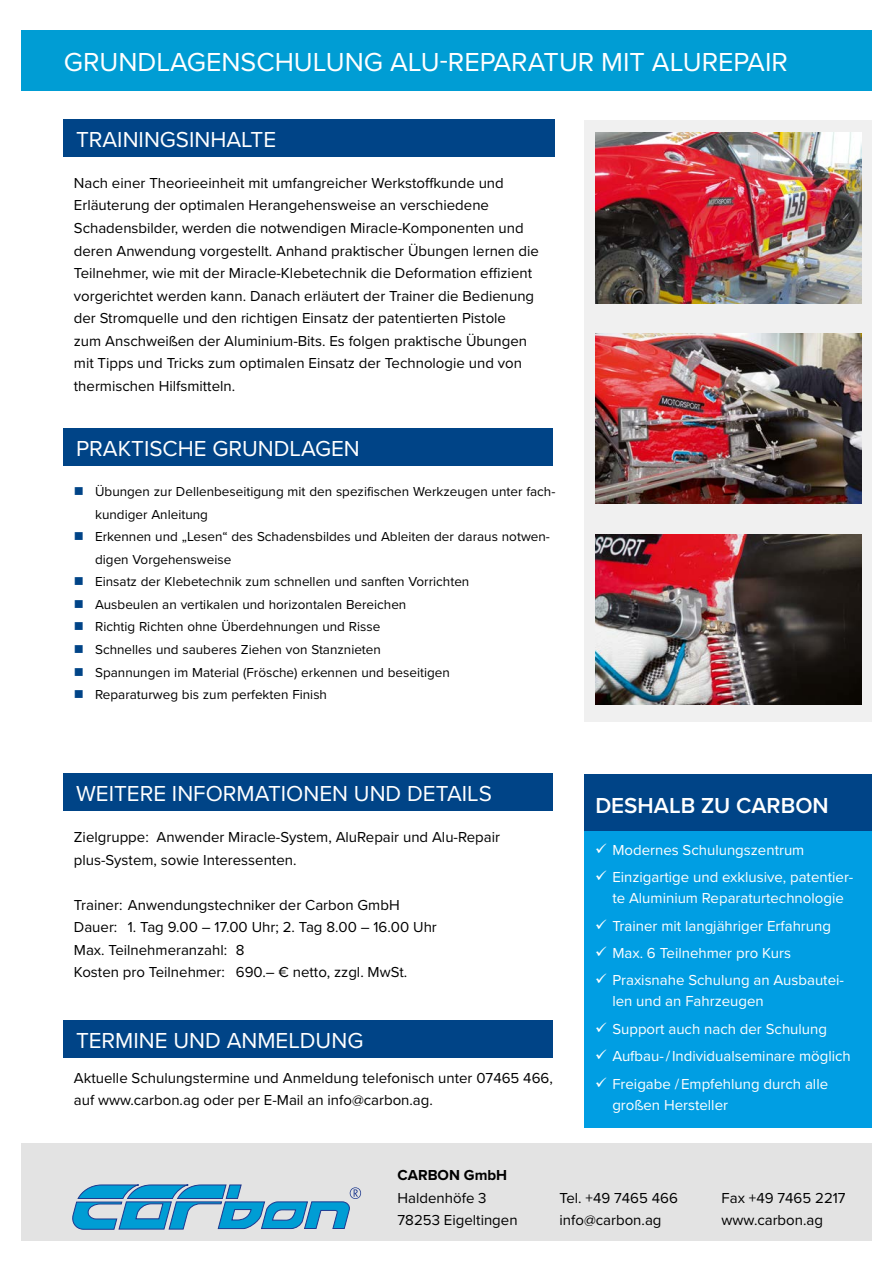
<style>
.page{position:relative;width:893px;height:1263px;background:#fff}
.page>*{position:absolute;margin:0;border:0;box-sizing:border-box;transform-origin:0 0}
.t1{font:27px "Proxima Nova";color:#fff}
.t2{font:22.5px "Proxima Nova";color:#fff}
.t3{font:600 22.5px "Proxima Nova";color:#fff}
.t4{font:15px/22.5px "Proxima Nova";color:#000}
.t5{font:15px/27.3px "Proxima Nova";color:#fff}
.t6{font:700 15px "Proxima Nova";color:#000}
.t7{font:13.5px/22.5px "Proxima Nova";color:#000}
</style>
<div class="page">
<div style="left:21px;top:1143px;width:851px;height:97px;background:#e3e3e3"></div>
<svg style="left:72px;top:1184px;width:289px;height:46px"></svg>
<div style="left:21px;top:30px;width:851px;height:60px;background:#009dd4"></div>
<div style="left:585px;top:120px;width:287px;height:602px;background:#f0f0f0"></div>
<img style="left:595px;top:133px;width:266px;height:170px">
<img style="left:595px;top:333px;width:266px;height:170px">
<img style="left:595px;top:534px;width:266px;height:170px">
<div style="left:63px;top:119px;width:492px;height:38px;background:#004487"></div>
<div style="left:63px;top:428px;width:490px;height:38px;background:#004487"></div>
<div style="left:63px;top:773px;width:490px;height:38px;background:#004487"></div>
<div style="left:63px;top:1020px;width:490px;height:37px;background:#004487"></div>
<div style="left:585px;top:774px;width:287px;height:353px;background:#009ee3"></div>
<div style="left:585px;top:774px;width:287px;height:57px;background:#004487"></div>
<h1 class="t1" style="left:64px;top:42px;width:726px">GRUNDLAGENSCHULUNG ALU-REPARATUR MIT ALUREPAIR</h1>
<h2 class="t2" style="left:76px;top:122px;width:202px">TRAININGSINHALTE</h2>
<p class="t4" style="left:74px;top:171px;width:467px">Nach einer Theorieeinheit mit umfangreicher Werkstoffkunde und Erläuterung der optimalen Herangehensweise an verschiedene Schadensbilder, werden die notwendigen Miracle-Komponenten und deren Anwendung vorgestellt. Anhand praktischer Übungen lernen die Teilnehmer, wie mit der Miracle-Klebetechnik die Deformation effizient vorgerichtet werden kann. Danach erläutert der Trainer die Bedienung der Stromquelle und den richtigen Einsatz der patentierten Pistole<br>zum Anschweißen der Aluminium-Bits. Es folgen praktische Übungen mit Tipps und Tricks zum optimalen Einsatz der Technologie und von thermischen Hilfsmitteln.</p>
<h2 class="t2" style="left:76px;top:432px;width:285px">PRAKTISCHE GRUNDLAGEN</h2>
<p class="t7" style="left:95px;top:480px;width:462px">Übungen zur Dellenbeseitigung mit den spezifischen Werkzeugen unter fach&shy;kundiger Anleitung<br>Erkennen und „Lesen“ des Schadensbildes und Ableiten der daraus notwen&shy;digen Vorgehensweise<br>Einsatz der Klebetechnik zum schnellen und sanften Vorrichten<br>Ausbeulen an vertikalen und horizontalen Bereichen<br>Richtig Richten ohne Überdehnungen und Risse<br>Schnelles und sauberes Ziehen von Stanznieten<br>Spannungen im Material (Frösche) erkennen und beseitigen<br>Reparaturweg bis zum perfekten Finish</p>
<h2 class="t2" style="left:76px;top:777px;width:417px">WEITERE INFORMATIONEN UND DETAILS</h2>
<p class="t4" style="left:74px;top:825px;width:428px">Zielgruppe: Anwender Miracle-System, AluRepair und Alu-Repair plus-System, sowie Interessenten.</p>
<p class="t4" style="left:74px;top:893px;width:365px">Trainer: Anwendungstechniker der Carbon GmbH Dauer: 1. Tag 9.00 – 17.00 Uhr; 2. Tag 8.00 – 16.00 Uhr Max. Teilnehmeranzahl: 8<br>Kosten pro Teilnehmer: 690.– € netto, zzgl. MwSt.</p>
<h2 class="t2" style="left:76px;top:1023px;width:289px">TERMINE UND ANMELDUNG</h2>
<p class="t4" style="left:74px;top:1065px;width:480px">Aktuelle Schulungstermine und Anmeldung telefonisch unter 07465 466, auf www.carbon.ag oder per E-Mail an info@carbon.ag.</p>
<h2 class="t3" style="left:595px;top:788px;width:235px">DESHALB ZU CARBON</h2>
<p class="t5" style="left:612px;top:835px;width:243px">Modernes Schulungszentrum<br>Einzigartige und exklusive, patentier-</p>
<p class="t5" style="left:612px;top:884px;width:233px">te Aluminium Reparaturtechnologie Trainer mit langjähriger Erfahrung Max. 6 Teilnehmer pro Kurs Praxisnahe Schulung an Ausbautei-</p>
<p class="t5" style="left:612px;top:987px;width:240px">len und an Fahrzeugen<br>Support auch nach der Schulung<br>Aufbau- / Individualseminare möglich<br>Freigabe / Empfehlung durch alle</p>
<p class="t5" style="left:612px;top:1090px;width:117px">großen Hersteller</p>
<p class="t6" style="left:398px;top:1164px;width:111px">CARBON GmbH</p>
<p class="t4" style="left:398px;top:1186px;width:91px">Haldenhöfe 3</p>
<p class="t4" style="left:560px;top:1186px;width:120px">Tel. +49 7465 466</p>
<p class="t4" style="left:722px;top:1186px;width:126px">Fax +49 7465 2217</p>
<p class="t4" style="left:398px;top:1208px;width:122px">78253 Eigeltingen</p>
<p class="t4" style="left:560px;top:1208px;width:103px">info@carbon.ag</p>
<p class="t4" style="left:722px;top:1208px;width:103px">www.carbon.ag</p>
</div>
